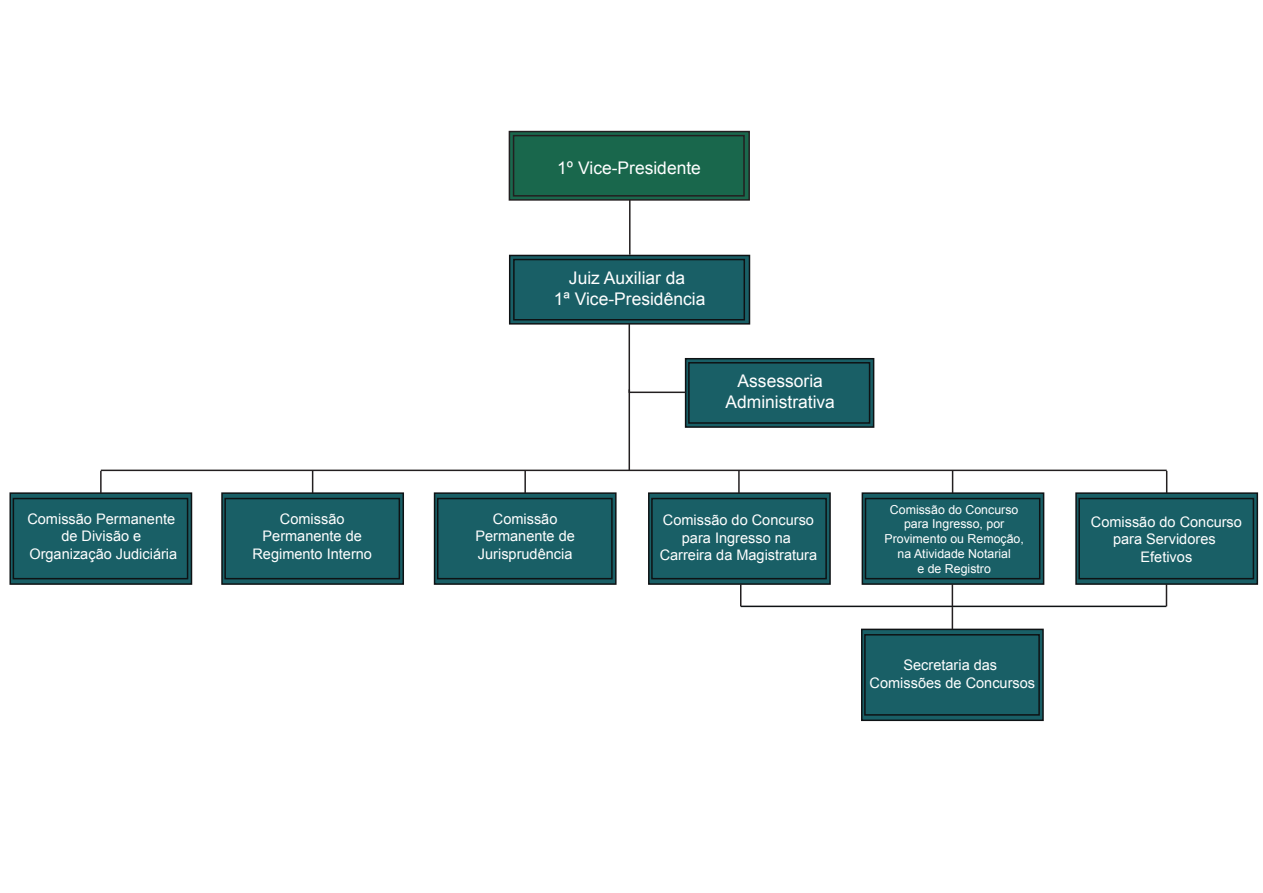
<style>
.page{position:relative;width:1263px;height:893px;background:#fff}
.page>*{position:absolute;margin:0;border:0;box-sizing:border-box;transform-origin:0 0}
.t1{font:17.4px/21px "Arial";color:#fff;text-align:center}
.t2{font:14.55px/17.4px "Arial";color:#fff;text-align:center}
.t3{font:12.3px/14.9px "Arial";color:#fff;text-align:center}
</style>
<div class="page">
<div style="left:509px;top:131px;width:241px;height:70px;background:#1a684d;border:2px solid #231f20"></div>
<div style="left:513px;top:135px;width:232px;height:62px;background:#19674c;border:2px solid #231f20"></div>
<div style="left:509px;top:255px;width:241px;height:70px;background:linear-gradient(to right,#195f66,#195f66);border:2px solid #0e1214"></div>
<div style="left:513px;top:259px;width:232px;height:61px;background:#195f66;border:2px solid #0e1214"></div>
<div style="left:685px;top:358px;width:189px;height:70px;background:#195f66;border:2px solid #0e1214"></div>
<div style="left:688px;top:362px;width:182px;height:62px;background:#195f66;border:2px solid #0e1214"></div>
<div style="left:648px;top:492px;width:183px;height:93px;background:linear-gradient(to right,#195f66,#195f66);border:2px solid #0e1214"></div>
<div style="left:651px;top:498px;width:176px;height:81px;background:#195f66;border:2px solid #0e1214"></div>
<div style="left:434px;top:492px;width:182px;height:93px;background:linear-gradient(to right,#195f66,#195f66);border:2px solid #0e1214"></div>
<div style="left:437px;top:498px;width:176px;height:81px;background:#195f66;border:2px solid #0e1214"></div>
<div style="left:221px;top:492px;width:183px;height:93px;background:linear-gradient(to right,#195f66,#195f66);border:2px solid #0e1214"></div>
<div style="left:224px;top:498px;width:176px;height:81px;background:#195f66;border:2px solid #0e1214"></div>
<svg style="left:862px;top:492px;width:182px;height:93px;background:#1d4b50"></svg>
<div style="left:865px;top:498px;width:175px;height:81px;background:#195f66;border:2px solid #0e1214"></div>
<div style="left:1075px;top:492px;width:183px;height:93px;background:linear-gradient(to right,#195f66,#195f66);border:2px solid #0e1214"></div>
<div style="left:1078px;top:498px;width:176px;height:81px;background:#195f66;border:2px solid #0e1214"></div>
<div style="left:9px;top:492px;width:183px;height:93px;background:linear-gradient(to right,#195f66,#195f66);border:2px solid #0e1214"></div>
<div style="left:13px;top:498px;width:175px;height:81px;background:#195f66;border:2px solid #0e1214"></div>
<hr style="left:741px;top:606px;width:425px;height:1px;background:#0e1214">
<div style="left:861px;top:629px;width:183px;height:92px;background:#195f66;border:2px solid #0e1214"></div>
<div style="left:864px;top:634px;width:176px;height:82px;background:#195f66;border:2px solid #0e1214"></div>
<hr style="left:629px;top:200px;width:1px;height:55px;background:#231f20">
<hr style="left:628px;top:389px;width:2px;height:82px;background:#231f20">
<hr style="left:630px;top:392px;width:56px;height:1px;background:#231f20">
<hr style="left:628px;top:324px;width:2px;height:69px;background:#231f20">
<hr style="left:101px;top:470px;width:1066px;height:1px;background:#231f20">
<hr style="left:524px;top:471px;width:2px;height:22px;background:#231f20">
<hr style="left:738px;top:471px;width:2px;height:22px;background:#231f20">
<svg style="left:312px;top:471px;width:1px;height:22px"></svg>
<svg style="left:952px;top:471px;width:1px;height:22px"></svg>
<svg style="left:1166px;top:471px;width:1px;height:22px"></svg>
<hr style="left:100px;top:471px;width:2px;height:22px;background:#231f20">
<svg style="left:740px;top:584px;width:1px;height:22px"></svg>
<svg style="left:1166px;top:584px;width:1px;height:22px"></svg>
<svg style="left:952px;top:584px;width:1px;height:45px"></svg>
<p class="t2" style="left:27px;top:510px;width:151px">Comissão Permanente de Divisão e<br>Organização Judiciária</p>
<p class="t1" style="left:557px;top:157px;width:145px">1º Vice-Presidente</p>
<p class="t1" style="left:554px;top:267px;width:153px">Juiz Auxiliar da<br>1ª Vice-Presidência</p>
<p class="t1" style="left:725px;top:371px;width:111px">Assessoria<br>Administrativa</p>
<p class="t2" style="left:475px;top:510px;width:101px">Comissão<br>Permanente de<br>Jurisprudência</p>
<p class="t3" style="left:884px;top:502px;width:141px">Comissão do Concurso para Ingresso, por<br>Provimento ou Remoção, na Atividade Notarial<br>e de Registro</p>
<p class="t2" style="left:252px;top:510px;width:121px">Comissão<br>Permanente de<br>Regimento Interno</p>
<p class="t2" style="left:660px;top:511px;width:159px">Comissão do Concurso para Ingresso na<br>Carreira da Magistratura</p>
<p class="t2" style="left:1091px;top:513px;width:153px">Comissão do Concurso para Servidores<br>Efetivos</p>
<p class="t2" style="left:869px;top:656px;width:167px">Secretaria das<br>Comissões de Concursos</p>
</div>
